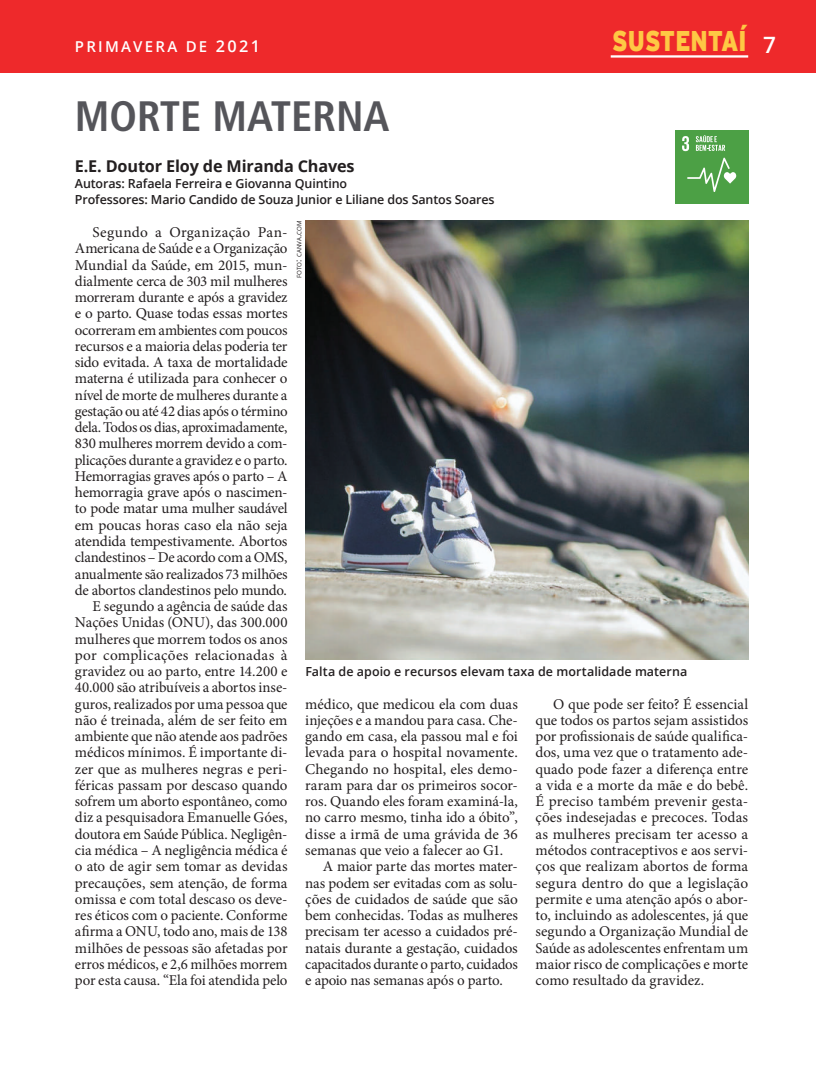
<style>
.page{position:relative;width:816px;height:1065px;background:#fff}
.page>*{position:absolute;margin:0;border:0;box-sizing:border-box;transform-origin:0 0}
.t1{font:700 condensed 42.5px "Frutiger LT Std";color:#55555a}
.t2{font:900 28.38px "Interstate Mono";color:#fec844;scale:.81 1}
.t3{font:700 16.25px "Open Sans";letter-spacing:-.01em;color:#231f20}
.t4{font:15px/16.2px "Minion Pro";letter-spacing:-.01em;color:#231f20;text-align:right}
.t5{font:600 15px "Open Sans";letter-spacing:.15em;color:#fff}
.t6{font:600 12.5px/16.2px "Open Sans";letter-spacing:-.01em;color:#231f20}
.t7{font:6.12px "Open Sans";color:#231f20}
.s1{font-size:16.25px}
.s2{font-size:8.75px}
</style>
<div class="page">
<div style="left:675px;top:130px;width:73px;height:73px;background:#4ca045"></div>
<svg style="left:682px;top:136px;width:7px;height:15px"></svg>
<svg style="left:687px;top:158px;width:49px;height:34px"></svg>
<svg style="left:696px;top:135px;width:29px;height:16px"></svg>
<img style="left:305px;top:221px;width:443px;height:438px">
<div style="left:0;top:0;width:816px;height:73px;background:#ee292b"></div>
<hr style="left:611px;top:55px;width:137px;height:3px;background:#fff">
<p class="t5" style="left:75px;top:36px;width:187px">primavera d e <span class="s1">2021</span></p>
<h1 class="t1" style="left:75px;top:91px;width:316px">MORTE MATERNA</h1>
<p class="t3" style="left:75px;top:154px;width:281px">E.E. Doutor Eloy de Miranda Chaves</p>
<p class="t6" style="left:75px;top:175px;width:421px">Autoras: Rafaela Ferreira e Giovanna Quintino<br>Professores: Mario Candido de Souza Junior e Liliane dos Santos Soares</p>
<h2 class="t2" style="left:612px;top:25px;width:203px">SUSTENTAÍ <sub>7</sub></h2>
<p class="t4" style="left:75px;top:224px;width:214px">Segundo a Organização Pan-Americana de Saúde e a Organização Mundial da Saúde, em 2015, mun&shy;dialmente cerca de 303 mil mulheres morreram durante e após a gravidez e o parto. Quase todas essas mortes ocorreram em ambientes com poucos recursos e a maioria delas poderia ter sido evitada. A taxa de mortalidade materna é utilizada para conhecer o nível de morte de mulheres durante a gestação ou até 42 dias após o término dela. Todos os dias, aproximadamente, 830 mulheres morrem devido a com&shy;plicações durante a gravidez e o parto.<br>Hemorragias graves após o parto – A hemorragia grave após o nascimen&shy;to pode matar uma mulher saudável em poucas horas caso ela não seja atendida tempestivamente. Abortos clandestinos – De acordo com a OMS, anualmente são realizados 73 milhões de abortos clandestinos pelo mundo.<br>E segundo a agência de saúde das Nações Unidas (ONU), das 300.000 mulheres que morrem todos os anos por complicações relacionadas à gravidez ou ao parto, entre 14.200 e 40.000 são atribuíveis a abortos inse&shy;guros, realizados por uma pessoa que não é treinada, além de ser feito em ambiente que não atende aos padrões médicos mínimos. É importante di&shy;zer que as mulheres negras e peri&shy;féricas passam por descaso quando sofrem um aborto espontâneo, como diz a pesquisadora Emanuelle Góes, doutora em Saúde Pública. Negligên&shy;cia médica – A negligência médica é o ato de agir sem tomar as devidas precauções, sem atenção, de forma omissa e com total descaso os deve&shy;res éticos com o paciente. Conforme afirma a ONU, todo ano, mais de 138 milhões de pessoas são afetadas por erros médicos, e 2,6 milhões morrem por esta causa. “Ela foi atendida pelo</p>
<p class="t7" style="left:295px;top:278px;width:59px;rotate:-90deg">foto<span class="s2">:</span> canva<span class="s2">.</span>com</p>
<p class="t6" style="left:305px;top:663px;width:383px">Falta de apoio e recursos elevam taxa de mortalidade materna</p>
<p class="t4" style="left:305px;top:695px;width:214px">médico, que medicou ela com duas</p>
<p class="t4" style="left:305px;top:711px;width:214px">injeções e a mandou para casa. Che-</p>
<p class="t4" style="left:305px;top:728px;width:214px">gando em casa, ela passou mal e foi</p>
<p class="t4" style="left:305px;top:744px;width:214px">levada para o hospital novamente.</p>
<p class="t4" style="left:305px;top:760px;width:214px">Chegando no hospital, eles demo-</p>
<p class="t4" style="left:305px;top:776px;width:214px">raram para dar os primeiros socor-</p>
<p class="t4" style="left:305px;top:793px;width:214px">ros. Quando eles foram examiná-la,</p>
<p class="t4" style="left:305px;top:809px;width:214px">no carro mesmo, tinha ido a óbito”,</p>
<p class="t4" style="left:305px;top:825px;width:214px">disse a irmã de uma grávida de 36</p>
<p class="t4" style="left:305px;top:841px;width:200px">semanas que veio a falecer ao G1.</p>
<p class="t4" style="left:323px;top:858px;width:196px">A maior parte das mortes mater-</p>
<p class="t4" style="left:305px;top:874px;width:214px">nas podem ser evitadas com as solu-</p>
<p class="t4" style="left:305px;top:890px;width:214px">ções de cuidados de saúde que são</p>
<p class="t4" style="left:305px;top:906px;width:214px">bem conhecidas. Todas as mulheres</p>
<p class="t4" style="left:305px;top:923px;width:214px">precisam ter acesso a cuidados pré-</p>
<p class="t4" style="left:305px;top:939px;width:214px">natais durante a gestação, cuidados</p>
<p class="t4" style="left:305px;top:955px;width:214px">capacitados durante o parto, cuidados</p>
<p class="t4" style="left:305px;top:971px;width:199px">e apoio nas semanas após o parto.</p>
<p class="t4" style="left:536px;top:695px;width:214px;text-align:justify;text-indent:18px">O que pode ser feito? É essencial que todos os partos sejam assistidos por profissionais de saúde qualifica&shy;dos, uma vez que o tratamento ade&shy;quado pode fazer a diferença entre a vida e a morte da mãe e do bebê.<br>É preciso também prevenir gesta&shy;ções indesejadas e precoces. Todas as mulheres precisam ter acesso a métodos contraceptivos e aos servi&shy;ços que realizam abortos de forma segura dentro do que a legislação permite e uma atenção após o abor&shy;to, incluindo as adolescentes, já que segundo a Organização Mundial de Saúde as adolescentes enfrentam um maior risco de complicações e morte como resultado da gravidez.</p>
</div>
